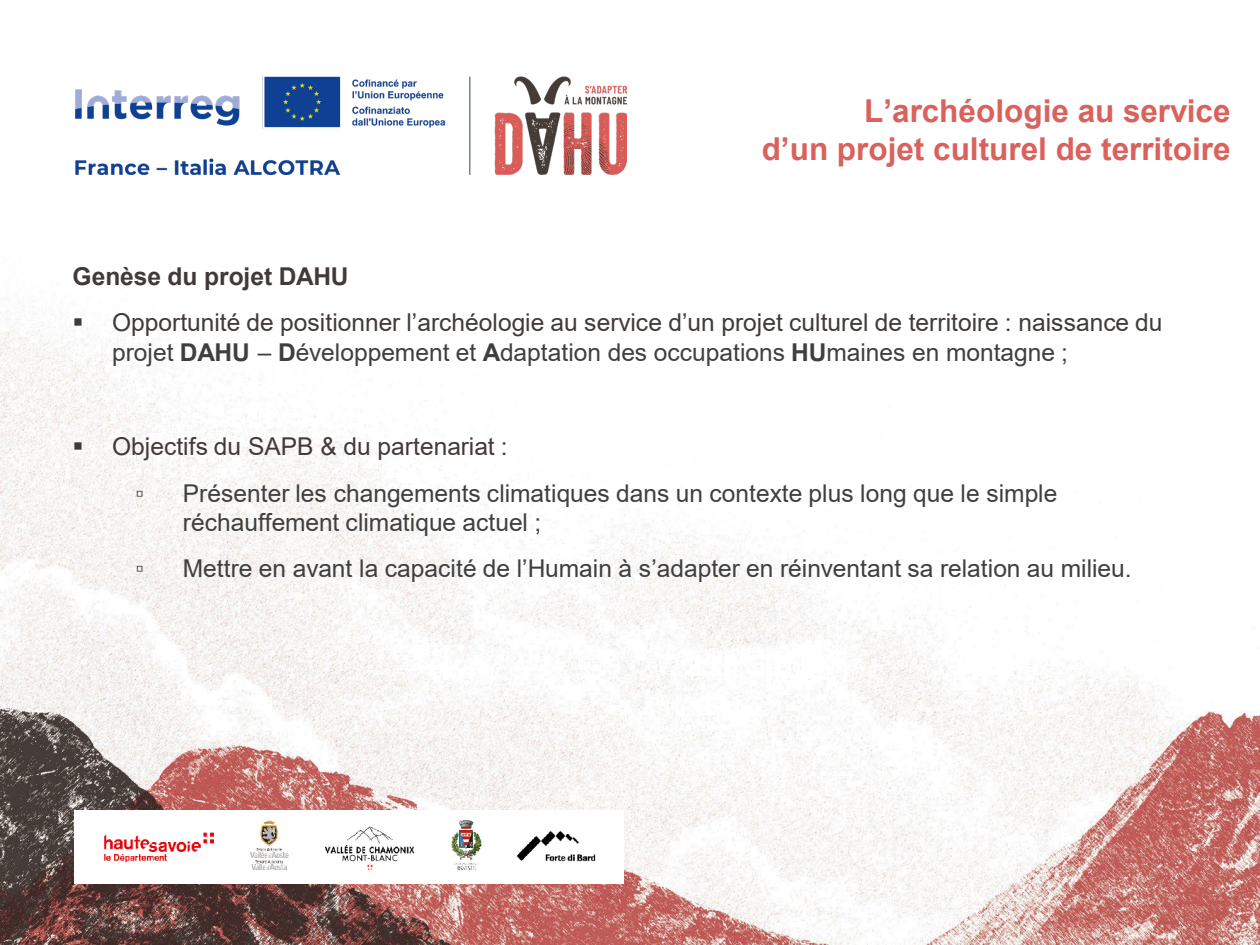
<style>
.page{position:relative;width:1260px;height:945px;background:#fff}
.page>*{position:absolute;margin:0;border:0;box-sizing:border-box;transform-origin:0 0}
.t1{font:700 31.5px/37.8px "Arial";color:#d9625d;text-align:right}
.t2{font:24.5px/29.4px "Arial";color:#413a38}
.t3{font:24.5px/29.4px "Arial";color:#3f3f3f}
.t4{font:700 24.5px "Arial";color:#413a38}
.t5{font:24.5px "Calibri";color:#3f3f3f}
.s1{color:#3f3f3f}
.s2{font-weight:700;color:#3f3f3f}
</style>
<div class="page">
<img style="left:0;top:116px;width:1260px;height:829px">
<img style="left:75px;top:75px;width:551px;height:100px">
<img style="left:74px;top:811px;width:549px;height:72px">
<h1 class="t1" style="left:762px;top:93px;width:471px">L’archéologie au service<br>d’un projet culturel de territoire</h1>
<p class="t4" style="left:73px;top:259px;width:278px">Genèse du projet DAHU</p>
<p class="t2" style="left:112px;top:308px;width:1052px;text-indent:-39px">▪ Opportunité de positionner l’archéologie au service d’un projet culturel de territoire : naissance du <span class="s1">projet</span> <span class="s2">DAHU</span> <span class="s1">–</span> <span class="s2">D</span><span class="s1">éveloppement et</span> <span class="s2">A</span><span class="s1">daptation des occupations</span> <span class="s2">HU</span><span class="s1">maines en montagne ;</span></p>
<p class="t2" style="left:73px;top:431px;width:437px">▪ Objectifs du SAPB &amp; du partenariat :</p>
<p class="t5" style="left:136px;top:476px;width:10px">▫</p>
<p class="t3" style="left:183px;top:478px;width:876px">Présenter les changements climatiques dans un contexte plus long que le simple réchauffement climatique actuel ;</p>
<p class="t5" style="left:136px;top:552px;width:10px">▫</p>
<p class="t3" style="left:183px;top:554px;width:950px">Mettre en avant la capacité de l’Humain à s’adapter en réinventant sa relation au milieu.</p>
</div>
